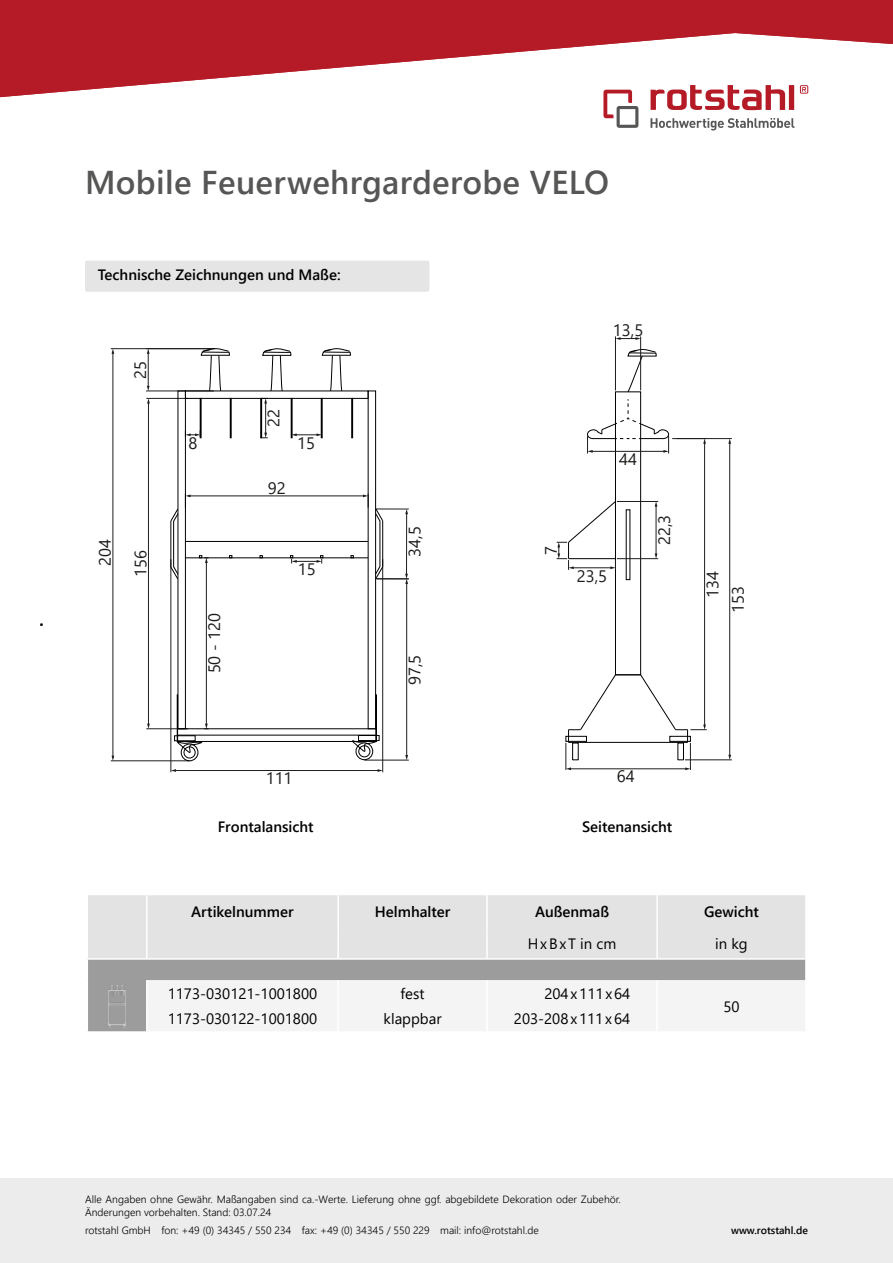
<style>
.page{position:relative;width:893px;height:1263px;background:#fff}
.page>*{position:absolute;margin:0;border:0;box-sizing:border-box;transform-origin:0 0}
.t1{font:600 33px "Segoe UI";letter-spacing:.01em;color:#565655}
.t2{font:16.5px/35.5px "Segoe UI";color:#1d1d1b}
.t3{font:600 15px "Segoe UI";color:#000}
.t4{font:15px "Segoe UI";color:#000}
.t5{font:15px "Segoe UI";letter-spacing:.125em;color:#000}
.t6{font:300 10.5px/13.5px "Segoe UI";color:#000}
.t7{font:600 10.5px "Segoe UI";color:#000}
</style>
<div class="page">
<div style="left:85px;top:261px;width:344px;height:31px;background:#e5e5e5;border-radius:2px"></div>
<div style="left:88px;top:895px;width:717px;height:63px;background:#e3e3e3"></div>
<div style="left:88px;top:960px;width:717px;height:71px;background:#9c9c9d"></div>
<div style="left:148px;top:980px;width:657px;height:51px;background:#f4f4f4"></div>
<hr style="left:146px;top:928px;width:2px;height:30px;background:#fff">
<hr style="left:337px;top:928px;width:2px;height:30px;background:#fff">
<hr style="left:486px;top:928px;width:2px;height:30px;background:#fff">
<hr style="left:656px;top:928px;width:2px;height:30px;background:#fff">
<hr style="left:146px;top:895px;width:2px;height:33px;background:#fff">
<hr style="left:337px;top:895px;width:2px;height:33px;background:#fff">
<hr style="left:486px;top:895px;width:2px;height:33px;background:#fff">
<hr style="left:656px;top:895px;width:2px;height:33px;background:#fff">
<hr style="left:146px;top:980px;width:2px;height:26px;background:#fff">
<hr style="left:146px;top:1006px;width:2px;height:25px;background:#fff">
<hr style="left:337px;top:980px;width:2px;height:26px;background:#fff">
<hr style="left:486px;top:980px;width:2px;height:26px;background:#fff">
<hr style="left:656px;top:980px;width:2px;height:26px;background:#fff">
<hr style="left:337px;top:1006px;width:2px;height:25px;background:#fff">
<hr style="left:486px;top:1006px;width:2px;height:25px;background:#fff">
<hr style="left:656px;top:1006px;width:2px;height:25px;background:#fff">
<img style="left:109px;top:985px;width:17px;height:42px">
<hr style="left:111px;top:760px;width:79px;height:1px;background:#1d1d1b">
<hr style="left:111px;top:348px;width:104px;height:1px;background:#1d1d1b">
<hr style="left:113px;top:353px;width:1px;height:404px;background:#1d1d1b">
<hr style="left:146px;top:728px;width:42px;height:1px;background:#1d1d1b">
<hr style="left:146px;top:398px;width:42px;height:1px;background:#1d1d1b">
<hr style="left:148px;top:403px;width:1px;height:321px;background:#1d1d1b">
<svg style="left:147px;top:398px;width:3px;height:5px"></svg>
<svg style="left:147px;top:724px;width:3px;height:5px"></svg>
<hr style="left:146px;top:391px;width:68px;height:1px;background:#1d1d1b">
<hr style="left:148px;top:353px;width:1px;height:34px;background:#1d1d1b">
<svg style="left:147px;top:386px;width:3px;height:5px"></svg>
<svg style="left:147px;top:349px;width:3px;height:5px"></svg>
<hr style="left:190px;top:496px;width:174px;height:1px;background:#1d1d1b">
<svg style="left:186px;top:494px;width:5px;height:4px"></svg>
<svg style="left:186px;top:430px;width:14px;height:7px"></svg>
<svg style="left:293px;top:433px;width:28px;height:3px"></svg>
<hr style="left:265px;top:403px;width:1px;height:31px;background:#1d1d1b">
<svg style="left:262px;top:433px;width:6px;height:5px"></svg>
<svg style="left:262px;top:399px;width:5px;height:4px"></svg>
<hr style="left:206px;top:562px;width:1px;height:162px;background:#1d1d1b">
<hr style="left:364px;top:760px;width:45px;height:1px;background:#1d1d1b">
<hr style="left:406px;top:583px;width:1px;height:173px;background:#1d1d1b">
<svg style="left:405px;top:755px;width:3px;height:5px"></svg>
<hr style="left:376px;top:509px;width:33px;height:1px;background:#1d1d1b">
<hr style="left:376px;top:578px;width:33px;height:1px;background:#1d1d1b">
<hr style="left:406px;top:513px;width:1px;height:62px;background:#1d1d1b">
<svg style="left:405px;top:574px;width:3px;height:10px"></svg>
<svg style="left:405px;top:509px;width:3px;height:5px"></svg>
<hr style="left:382px;top:559px;width:1px;height:213px;background:#1d1d1b">
<hr style="left:171px;top:559px;width:1px;height:213px;background:#1d1d1b">
<hr style="left:175px;top:770px;width:203px;height:1px;background:#1d1d1b">
<svg style="left:171px;top:769px;width:5px;height:3px"></svg>
<svg style="left:378px;top:769px;width:5px;height:3px"></svg>
<div style="left:177px;top:390px;width:9px;height:339px;border:1px solid #000"></div>
<div style="left:368px;top:390px;width:8px;height:339px;border:1px solid #000"></div>
<div style="left:185px;top:390px;width:184px;height:9px;border:1px solid #000"></div>
<div style="left:200px;top:398px;width:2px;height:40px;border:1px solid #000"></div>
<div style="left:230px;top:398px;width:2px;height:40px;border:1px solid #000"></div>
<div style="left:260px;top:398px;width:2px;height:40px;border:1px solid #000"></div>
<div style="left:291px;top:398px;width:2px;height:40px;border:1px solid #000"></div>
<div style="left:321px;top:398px;width:2px;height:40px;border:1px solid #000"></div>
<div style="left:351px;top:398px;width:2px;height:40px;border:1px solid #000"></div>
<div style="left:177px;top:694px;width:1px;height:48px;border:1px solid #000"></div>
<div style="left:375px;top:694px;width:2px;height:48px;border:1px solid #000"></div>
<hr style="left:178px;top:741px;width:198px;height:1px;background:#000">
<hr style="left:178px;top:735px;width:198px;height:1px;background:#000">
<hr style="left:178px;top:728px;width:198px;height:1px;background:#000">
<div style="left:181px;top:743px;width:17px;height:18px;border:1px solid #000;border-radius:50%"></div>
<svg style="left:176px;top:741px;width:26px;height:12px"></svg>
<div style="left:355px;top:742px;width:18px;height:18px;border:1px solid #000;border-radius:50%"></div>
<svg style="left:351px;top:740px;width:25px;height:11px"></svg>
<div style="left:184px;top:746px;width:12px;height:12px;border:1px solid #000;border-radius:50%"></div>
<div style="left:358px;top:745px;width:12px;height:12px;border:1px solid #000;border-radius:50%"></div>
<hr style="left:185px;top:557px;width:183px;height:1px;background:#000">
<hr style="left:185px;top:541px;width:183px;height:1px;background:#000">
<svg style="left:261px;top:348px;width:31px;height:44px"></svg>
<svg style="left:200px;top:348px;width:30px;height:43px"></svg>
<svg style="left:321px;top:348px;width:31px;height:43px"></svg>
<hr style="left:379px;top:521px;width:1px;height:46px;background:#000">
<hr style="left:382px;top:521px;width:1px;height:46px;background:#000">
<svg style="left:374px;top:565px;width:10px;height:15px"></svg>
<svg style="left:363px;top:494px;width:21px;height:28px"></svg>
<hr style="left:173px;top:521px;width:1px;height:46px;background:#000">
<hr style="left:170px;top:521px;width:1px;height:46px;background:#000">
<svg style="left:170px;top:508px;width:9px;height:14px"></svg>
<svg style="left:170px;top:565px;width:9px;height:15px"></svg>
<div style="left:174px;top:735px;width:22px;height:6px;border:1px solid #000"></div>
<div style="left:358px;top:735px;width:22px;height:6px;border:1px solid #000"></div>
<svg style="left:199px;top:555px;width:9px;height:8px"></svg>
<svg style="left:290px;top:555px;width:33px;height:8px"></svg>
<div style="left:615px;top:391px;width:26px;height:284px;border:1px solid #000"></div>
<svg style="left:627px;top:348px;width:30px;height:45px"></svg>
<svg style="left:557px;top:500px;width:60px;height:70px"></svg>
<hr style="left:617px;top:558px;width:41px;height:1px;background:#1d1d1b">
<hr style="left:617px;top:501px;width:41px;height:1px;background:#1d1d1b">
<hr style="left:656px;top:506px;width:1px;height:48px;background:#1d1d1b">
<svg style="left:655px;top:553px;width:2px;height:6px"></svg>
<svg style="left:587px;top:399px;width:82px;height:54px"></svg>
<hr style="left:640px;top:336px;width:1px;height:54px;background:#1d1d1b">
<hr style="left:615px;top:336px;width:1px;height:54px;background:#1d1d1b">
<svg style="left:616px;top:337px;width:25px;height:3px"></svg>
<hr style="left:672px;top:438px;width:35px;height:1px;background:#1d1d1b">
<hr style="left:704px;top:443px;width:1px;height:282px;background:#1d1d1b">
<svg style="left:703px;top:439px;width:3px;height:5px"></svg>
<svg style="left:566px;top:673px;width:141px;height:97px"></svg>
<hr style="left:685px;top:759px;width:47px;height:1px;background:#1d1d1b">
<hr style="left:677px;top:438px;width:55px;height:1px;background:#1d1d1b">
<hr style="left:729px;top:443px;width:1px;height:313px;background:#1d1d1b">
<svg style="left:728px;top:439px;width:3px;height:5px"></svg>
<svg style="left:728px;top:755px;width:3px;height:5px"></svg>
<div style="left:0;top:1178px;width:893px;height:85px;background:#ececec"></div>
<svg style="left:0;top:0;width:893px;height:131px"></svg>
<h1 class="t1" style="left:85px;top:151px;width:526px">Mobile Feuerwehrgarderobe VELO</h1>
<h3 class="t3" style="left:98px;top:261px;width:244px">Technische Zeichnungen und Maße:</h3>
<h2 class="t2" style="left:121px;top:379px;width:19px;rotate:-90deg">25</h2>
<h2 class="t2" style="left:86px;top:577px;width:39px;text-indent:11px;rotate:-90deg">204<br>156</h2>
<h2 class="t2" style="left:255px;top:427px;width:19px;rotate:-90deg">22</h2>
<h2 class="t2" style="left:188px;top:424px;width:10px">8</h2>
<h2 class="t2" style="left:297px;top:424px;width:19px">15</h2>
<h2 class="t2" style="left:195px;top:673px;width:62px;rotate:-90deg">50 - 120</h2>
<h2 class="t2" style="left:268px;top:469px;width:19px">92</h2>
<h2 class="t2" style="left:298px;top:550px;width:19px">15</h2>
<h2 class="t2" style="left:266px;top:759px;width:28px">111</h2>
<h2 class="t2" style="left:395px;top:557px;width:32px;rotate:-90deg">34,5</h2>
<h2 class="t2" style="left:395px;top:685px;width:32px;rotate:-90deg">97,5</h2>
<h2 class="t2" style="left:613px;top:311px;width:32px">13,5</h2>
<h2 class="t2" style="left:619px;top:440px;width:19px">44</h2>
<h2 class="t2" style="left:532px;top:555px;width:10px;rotate:-90deg">7</h2>
<h2 class="t2" style="left:577px;top:557px;width:32px">23,5</h2>
<h2 class="t2" style="left:645px;top:545px;width:32px;rotate:-90deg">22,3</h2>
<h2 class="t2" style="left:617px;top:757px;width:19px">64</h2>
<h3 class="t3" style="left:218px;top:812px;width:97px">Frontalansicht</h3>
<h3 class="t3" style="left:582px;top:812px;width:92px">Seitenansicht</h3>
<h2 class="t2" style="left:699px;top:613px;width:43px;line-height:25.2px;text-indent:15px;rotate:-90deg">134<br>153</h2>
<h3 class="t3" style="left:191px;top:898px;width:104px">Artikelnummer</h3>
<h3 class="t3" style="left:375px;top:897px;width:77px">Helmhalter</h3>
<h3 class="t3" style="left:535px;top:897px;width:76px">Außenmaß</h3>
<h3 class="t3" style="left:704px;top:897px;width:56px">Gewicht</h3>
<h3 class="t5" style="left:528px;top:930px;width:90px">HxBxT in cm</h3>
<h3 class="t4" style="left:715px;top:930px;width:34px">in kg</h3>
<h3 class="t4" style="left:168px;top:979px;width:151px">1173-030121-1001800</h3>
<h3 class="t4" style="left:401px;top:979px;width:25px">fest</h3>
<h3 class="t4" style="left:544px;top:979px;width:87px">204x111x64</h3>
<h3 class="t4" style="left:723px;top:992px;width:18px">50</h3>
<h3 class="t4" style="left:168px;top:1004px;width:151px">1173-030122-1001800</h3>
<h3 class="t4" style="left:384px;top:1004px;width:60px">klappbar</h3>
<h3 class="t4" style="left:514px;top:1004px;width:118px">203-208x111x64</h3>
<p class="t6" style="left:85px;top:1191px;width:537px">Alle Angaben ohne Gewähr. Maßangaben sind ca.-Werte. Lieferung ohne ggf. abgebildete Dekoration oder Zubehör.<br>Änderungen vorbehalten. Stand: 03.07.24</p>
<p class="t6" style="left:85px;top:1222px;width:455px">rotstahl GmbH fon: +49 (0) 34345 / 550 234 fax: +49 (0) 34345 / 550 229 mail: info@rotstahl.de</p>
<p class="t7" style="left:731px;top:1220px;width:78px">www.rotstahl.de</p>
</div>
